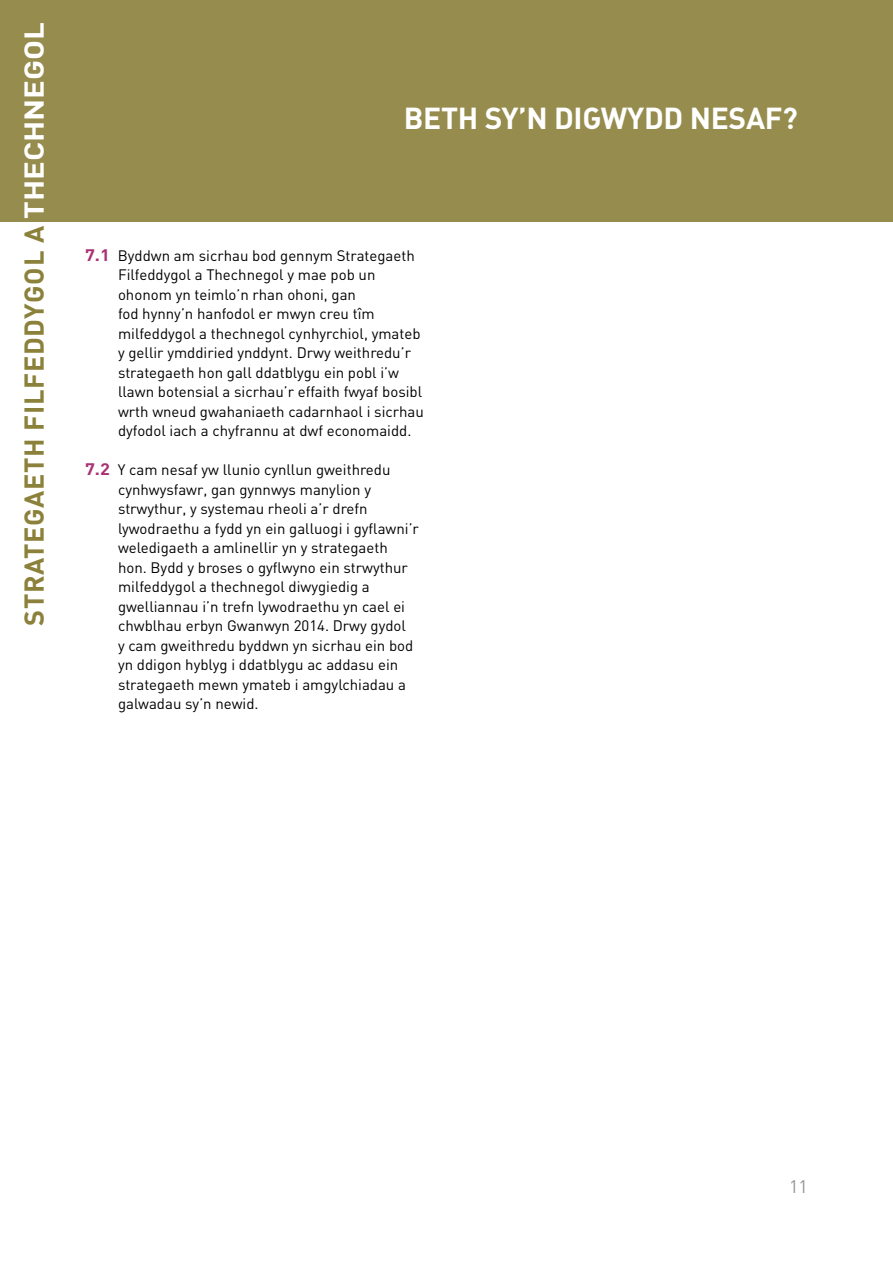
<style>
.page{position:relative;width:893px;height:1263px;background:#fff}
.page>*{position:absolute;margin:0;border:0;box-sizing:border-box;transform-origin:0 0}
.t1{font:30px "DIN Bold Alternate";letter-spacing:-.01em;color:#fff}
.t2{font:700 27px "DIN";letter-spacing:.025em;color:#8c813b}
.t3{font:18px "DIN";color:#939598}
.t4{font:15px/19.5px "DIN";color:#000}
.s1{color:#fff}
.s2{font-weight:700;font-size:16.5px;color:#a93274}
</style>
<div class="page">
<div style="left:0;top:0;width:893px;height:222px;background:#968c4d"></div>
<h2 class="t2" style="left:16px;top:626px;width:605px;rotate:-90deg">STRATEGAETH FILFEDDYGOL A <span class="s1">THECHNEGOL</span></h2>
<h1 class="t1" style="left:404px;top:99px;width:396px">BETH SY’N DIGWYDD NESAF?</h1>
<p class="t4" style="left:118px;top:245px;width:307px;text-indent:-33px"><span class="s2">7.1</span> Byddwn am sicrhau bod gennym Strategaeth Filfeddygol a Thechnegol y mae pob un ohonom yn teimlo’n rhan ohoni, gan<br>fod hynny’n hanfodol er mwyn creu tîm milfeddygol a thechnegol cynhyrchiol, ymateb y gellir ymddiried ynddynt. Drwy weithredu’r strategaeth hon gall ddatblygu ein pobl i’w llawn botensial a sicrhau’r effaith fwyaf bosibl wrth wneud gwahaniaeth cadarnhaol i sicrhau dyfodol iach a chyfrannu at dwf economaidd.</p>
<p class="t4" style="left:118px;top:460px;width:302px;text-indent:-33px"><span class="s2">7.2</span> Y cam nesaf yw llunio cynllun gweithredu cynhwysfawr, gan gynnwys manylion y strwythur, y systemau rheoli a’r drefn lywodraethu a fydd yn ein galluogi i gyflawni’r weledigaeth a amlinellir yn y strategaeth hon. Bydd y broses o gyflwyno ein strwythur milfeddygol a thechnegol diwygiedig a gwelliannau i’n trefn lywodraethu yn cael ei chwblhau erbyn Gwanwyn 2014. Drwy gydol<br>y cam gweithredu byddwn yn sicrhau ein bod yn ddigon hyblyg i ddatblygu ac addasu ein strategaeth mewn ymateb i amgylchiadau a galwadau sy’n newid.</p>
<p class="t3" style="left:789px;top:1175px;width:20px">11</p>
</div>
